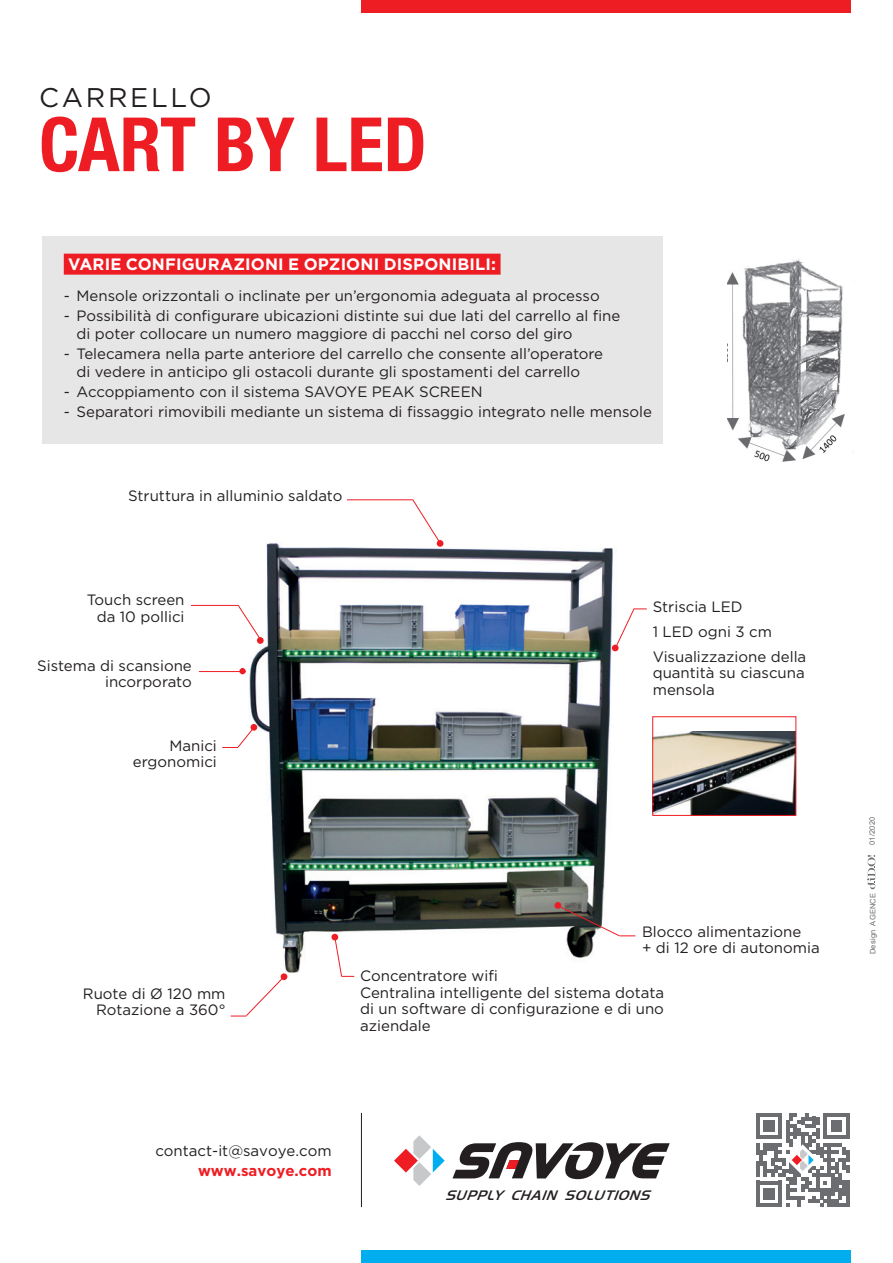
<style>
.page{position:relative;width:893px;height:1263px;background:#fff}
.page>*{position:absolute;margin:0;border:0;box-sizing:border-box;transform-origin:0 0}
.t1{font:700 condensed 75px "Helvetica Neue LT Std";color:#ee1d23}
.t2{font:27px "Gotham";letter-spacing:.1em;color:#231f20}
.t3{font:700 16.5px "Gotham";letter-spacing:.01em;color:#fff}
.Normal_e{font:15px/16.5px "Gotham";color:#231f20}
.Normal_e-2{font:700 15px "Gotham";color:#ee1d23}
.t4{font:italic 500 14.4px "Handel Got D";color:#231f20}
.t5{font:7.5px "Arial";letter-spacing:.025em;color:#6c6d70}
</style>
<div class="page">
<svg style="left:867px;top:855px;width:8px;height:34px"></svg>
<div style="left:361px;top:0;width:489px;height:13px;background:#ee1d23"></div>
<div style="left:361px;top:1250px;width:489px;height:13px;background:#00aeef"></div>
<svg style="left:453px;top:1142px;width:217px;height:37px"></svg>
<svg style="left:394px;top:1135px;width:51px;height:51px"></svg>
<svg style="left:756px;top:1113px;width:94px;height:94px"></svg>
<hr style="left:361px;top:1113px;width:1px;height:94px;background:#231f20">
<div style="left:43px;top:236px;width:620px;height:208px;background:#e7e6e6"></div>
<div style="left:64px;top:254px;width:437px;height:21px;background:#ee1d23"></div>
<img style="left:727px;top:259px;width:127px;height:203px">
<hr style="left:347px;top:499px;width:65px;height:1px;background:#ee1d23">
<img style="left:231px;top:542px;width:405px;height:436px">
<hr style="left:191px;top:605px;width:47px;height:1px;background:#ee1d23">
<svg style="left:222px;top:725px;width:34px;height:23px"></svg>
<div style="left:250px;top:724px;width:7px;height:7px;border:2px solid #ee1d23;border-radius:50%"></div>
<svg style="left:237px;top:604px;width:26px;height:39px"></svg>
<div style="left:257px;top:637px;width:7px;height:7px;border:2px solid #ee1d23;border-radius:50%"></div>
<svg style="left:411px;top:499px;width:32px;height:47px"></svg>
<div style="left:437px;top:540px;width:6px;height:7px;border:2px solid #ee1d23;border-radius:50%"></div>
<svg style="left:231px;top:974px;width:56px;height:43px"></svg>
<div style="left:281px;top:973px;width:6px;height:7px;border:2px solid #ee1d23;border-radius:50%"></div>
<svg style="left:332px;top:934px;width:22px;height:43px"></svg>
<div style="left:331px;top:934px;width:7px;height:6px;border:2px solid #ee1d23;border-radius:50%"></div>
<svg style="left:555px;top:903px;width:80px;height:34px"></svg>
<div style="left:554px;top:902px;width:7px;height:7px;border:2px solid #ee1d23;border-radius:50%"></div>
<svg style="left:613px;top:607px;width:34px;height:44px"></svg>
<div style="left:612px;top:645px;width:7px;height:6px;border:2px solid #ee1d23;border-radius:50%"></div>
<img style="left:654px;top:731px;width:140px;height:82px">
<div style="left:652px;top:716px;width:144px;height:99px;border:1px solid #ee1d23"></div>
<hr style="left:199px;top:671px;width:47px;height:1px;background:#ee1d23">
<div style="left:239px;top:668px;width:7px;height:6px;border:1px solid #ee1d23;border-radius:50%"></div>
<p class="t2" style="left:39px;top:80px;width:174px">CARRELLO</p>
<p class="t1" style="left:39px;top:99px;width:389px">CART BY LED</p>
<p class="t3" style="left:68px;top:253px;width:429px">VARIE CONFIGURAZIONI E OPZIONI DISPONIBILI:</p>
<p class="Normal_e" style="left:64px;top:287px;width:537px">- Mensole orizzontali o inclinate per un’ergonomia adeguata al processo</p>
<p class="Normal_e" style="left:77px;top:306px;width:545px;line-height:18px;text-indent:-13px">- Possibilità di configurare ubicazioni distinte sui due lati del carrello al fine di poter collocare un numero maggiore di pacchi nel corso del giro</p>
<p class="Normal_e" style="left:77px;top:345px;width:528px;line-height:18px;text-indent:-13px">- Telecamera nella parte anteriore del carrello che consente all’operatore di vedere in anticipo gli ostacoli durante gli spostamenti del carrello</p>
<p class="Normal_e" style="left:64px;top:383px;width:420px">- Accoppiamento con il sistema SAVOYE PEAK SCREEN</p>
<p class="Normal_e" style="left:64px;top:404px;width:590px">- Separatori rimovibili mediante un sistema di fissaggio integrato nelle mensole</p>
<p class="Normal_e" style="left:128px;top:487px;width:216px">Struttura in alluminio saldato</p>
<p class="Normal_e" style="left:87px;top:591px;width:99px">Touch screen</p>
<p class="Normal_e" style="left:97px;top:608px;width:89px">da 10 pollici</p>
<p class="Normal_e" style="left:37px;top:657px;width:156px;text-align:right">Sistema di scansione incorporato</p>
<p class="Normal_e" style="left:133px;top:737px;width:85px;text-align:right">Manici ergonomici</p>
<p class="Normal_e" style="left:653px;top:598px;width:91px">Striscia LED</p>
<p class="Normal_e" style="left:653px;top:623px;width:121px">1 LED ogni 3 cm</p>
<p class="Normal_e" style="left:653px;top:648px;width:155px;text-align:justify">Visualizzazione della quantità su ciascuna mensola</p>
<p class="Normal_e" style="left:83px;top:985px;width:144px">Ruote di Ø 120 mm</p>
<p class="Normal_e" style="left:96px;top:1001px;width:131px">Rotazione a 360°</p>
<p class="Normal_e" style="left:642px;top:923px;width:161px">Blocco alimentazione</p>
<p class="Normal_e" style="left:642px;top:939px;width:179px">+ di 12 ore di autonomia</p>
<p class="Normal_e" style="left:360px;top:967px;width:139px">Concentratore wifi</p>
<p class="Normal_e" style="left:360px;top:984px;width:306px;text-align:justify">Centralina intelligente del sistema dotata di un software di configurazione e di uno aziendale</p>
<p class="Normal_e" style="left:155px;top:1142px;width:178px">contact-it@savoye.com</p>
<p class="Normal_e-2" style="left:198px;top:1160px;width:135px">www.savoye.com</p>
<p class="t4" style="left:445px;top:1187px;width:212px">SUPPLY CHAIN SOLUTIONS</p>
<p class="t5" style="left:867px;top:845px;width:30px;rotate:-90deg">01/2020</p>
<p class="t5" style="left:868px;top:954px;width:63px;rotate:-90deg">Design AGENCE</p>
</div>
